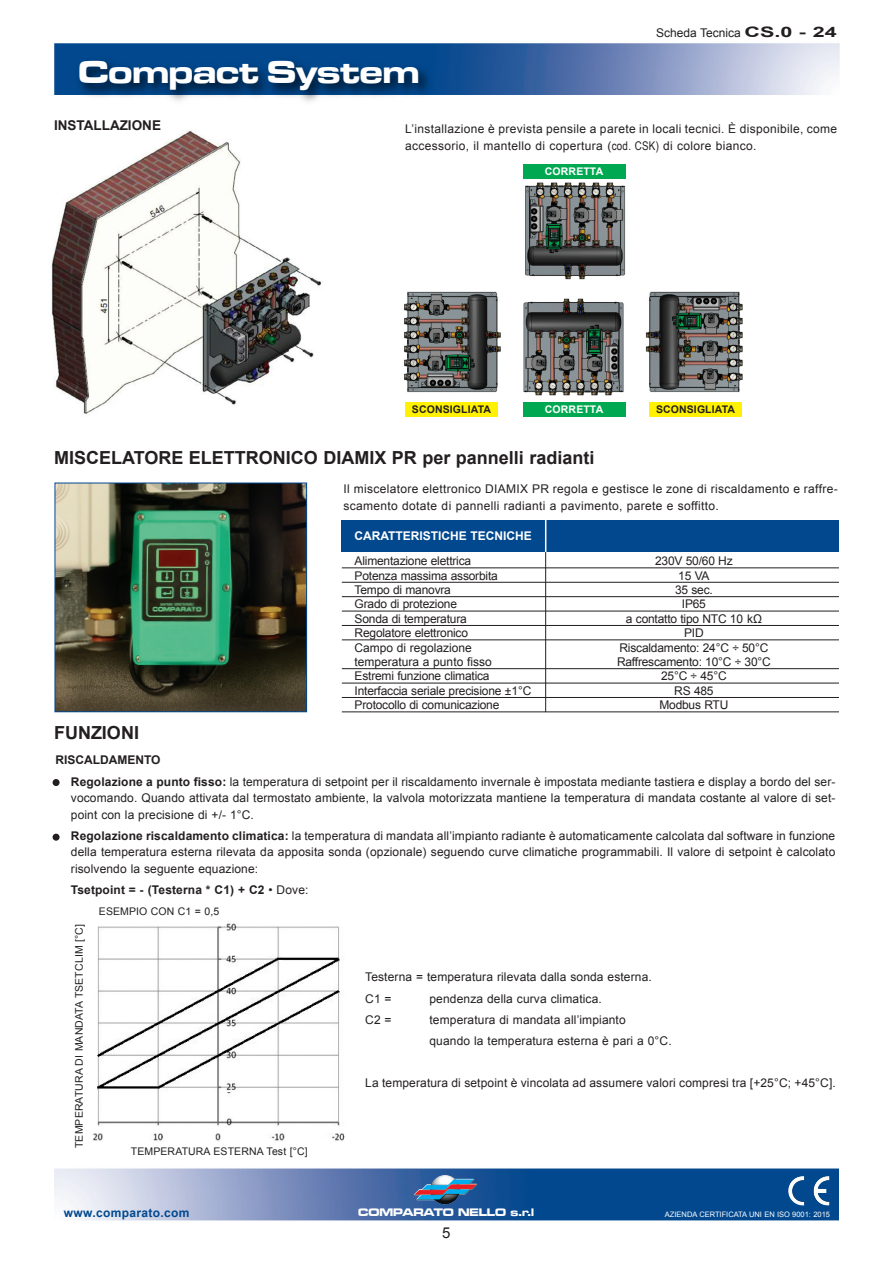
<style>
.page{position:relative;width:893px;height:1263px;background:#fff}
.page>*{position:absolute;margin:0;border:0;box-sizing:border-box;transform-origin:0 0}
.t1{font:33px "Microgramma D Bold Exte";color:#fff}
.t2{font:700 18px "Arial";color:#231f20}
.t3{font:15px "Arial";color:#231f20}
.t4{font:700 13.5px "Arial";color:#231f20}
.t5{font:12px/16.5px "Arial";letter-spacing:.01em;color:#231f20;text-align:justify}
.t6{font:12px "Arial";letter-spacing:-.015em;color:#231f20}
.t7{font:12px/16.5px "Arial";letter-spacing:.03em;color:#231f20}
.t8{font:700 12px "Arial";letter-spacing:.01em;color:#231f20}
.t9{font:700 12px "Arial";color:#fff}
.t10{font:700 12px "Arial";letter-spacing:.03em;color:#01488f}
.t11{font:11.25px "Microgramma D Bold Exte";color:#fff}
.t12{font:10.5px "Arial";letter-spacing:.01em;color:#231f20}
.t13{font:700 10.5px "Arial";letter-spacing:.01em;color:#231f20}
.t14{font:700 10.5px "Arial";letter-spacing:.01em;color:#fff}
.t15{font:7.5px "Arial";color:#fff}
.s1{font-weight:700;font-size:14.4px}
.s2{font-family:"Arial Narrow"}
.s3{font-weight:700}
.s4{font-weight:400}
</style>
<div class="page">
<img style="left:51px;top:146px;width:270px;height:268px">
<img style="left:54px;top:43px;width:786px;height:52px">
<img style="left:69px;top:47px;width:622px;height:99px">
<img style="left:54px;top:1168px;width:785px;height:53px">
<img style="left:414px;top:1175px;width:63px;height:29px">
<img style="left:813px;top:1176px;width:16px;height:23px">
<img style="left:404px;top:164px;width:339px;height:243px">
<div style="left:523px;top:164px;width:102px;height:14px;background:#00a852"></div>
<div style="left:523px;top:403px;width:102px;height:14px;background:#00a852"></div>
<div style="left:649px;top:403px;width:93px;height:14px;background:#fff101"></div>
<div style="left:405px;top:403px;width:93px;height:14px;background:#fff101"></div>
<hr style="left:545px;top:552px;width:1px;height:160px;background:#231f20">
<div style="left:342px;top:521px;width:497px;height:31px;background:#01488f"></div>
<hr style="left:545px;top:513px;width:1px;height:39px;background:#fff">
<hr style="left:342px;top:568px;width:497px;height:1px;background:#231f20">
<hr style="left:342px;top:582px;width:497px;height:1px;background:#231f20">
<hr style="left:342px;top:596px;width:497px;height:1px;background:#231f20">
<hr style="left:342px;top:611px;width:497px;height:1px;background:#231f20">
<hr style="left:342px;top:625px;width:497px;height:1px;background:#231f20">
<hr style="left:342px;top:640px;width:497px;height:1px;background:#231f20">
<hr style="left:342px;top:668px;width:497px;height:1px;background:#231f20">
<hr style="left:342px;top:683px;width:497px;height:1px;background:#231f20">
<hr style="left:342px;top:697px;width:497px;height:1px;background:#231f20">
<hr style="left:342px;top:712px;width:497px;height:1px;background:#231f20">
<img style="left:93px;top:923px;width:252px;height:218px">
<div style="left:53px;top:779px;width:7px;height:7px;background:#231f20;border-radius:50%"></div>
<div style="left:53px;top:834px;width:7px;height:7px;background:#231f20;border-radius:50%"></div>
<img style="left:57px;top:485px;width:248px;height:225px">
<div style="left:55px;top:483px;width:252px;height:229px;border:1px solid #01488f"></div>
<p class="t1" style="left:78px;top:53px;width:342px">Compact System</p>
<p class="t5" style="left:656px;top:24px;width:182px">Scheda Tecnica <span class="s1">CS.0 - 24</span></p>
<p class="t4" style="left:54px;top:117px;width:108px">INSTALLAZIONE</p>
<p class="t7" style="left:405px;top:121px;width:434px">L’installazione è prevista pensile a parete in locali tecnici. È disponibile, come accessorio, il mantello di copertura (<span class="s2">cod. CSK)</span> di colore bianco.</p>
<p class="t14" style="left:545px;top:165px;width:60px">CORRETTA</p>
<p class="t13" style="left:412px;top:404px;width:81px">SCONSIGLIATA</p>
<p class="t14" style="left:545px;top:404px;width:60px">CORRETTA</p>
<p class="t13" style="left:656px;top:404px;width:81px">SCONSIGLIATA</p>
<p class="t2" style="left:54px;top:448px;width:542px">MISCELATORE ELETTRONICO DIAMIX PR per pannelli radianti</p>
<p class="t7" style="left:344px;top:481px;width:496px">Il miscelatore elettronico DIAMIX PR regola e gestisce le zone di riscaldamento e raffre&shy;scamento dotate di pannelli radianti a pavimento, parete e soffitto.</p>
<p class="t2" style="left:54px;top:723px;width:86px">FUNZIONI</p>
<p class="t9" style="left:354px;top:529px;width:179px">CARATTERISTICHE TECNICHE</p>
<p class="t6" style="left:355px;top:554px;width:118px">Alimentazione elettrica</p>
<p class="t6" style="left:655px;top:554px;width:79px">230V 50/60 Hz</p>
<p class="t6" style="left:355px;top:569px;width:145px">Potenza massima assorbita</p>
<p class="t5" style="left:678px;top:567px;width:33px">15 VA</p>
<p class="t6" style="left:355px;top:583px;width:98px">Tempo di manovra</p>
<p class="t5" style="left:675px;top:581px;width:39px">35 sec.</p>
<p class="t6" style="left:355px;top:597px;width:104px">Grado di protezione</p>
<p class="t5" style="left:682px;top:596px;width:26px">IP65</p>
<p class="t6" style="left:355px;top:612px;width:114px">Sonda di temperatura</p>
<p class="t6" style="left:626px;top:612px;width:138px">a contatto tipo NTC 10 kΩ</p>
<p class="t6" style="left:355px;top:626px;width:115px">Regolatore elettronico</p>
<p class="t5" style="left:684px;top:625px;width:21px">PID</p>
<p class="t5" style="left:355px;top:639px;width:119px">Campo di regolazione</p>
<p class="t6" style="left:619px;top:641px;width:150px">Riscaldamento: 24°C ÷ 50°C</p>
<p class="t5" style="left:355px;top:653px;width:139px">temperatura a punto fisso</p>
<p class="t6" style="left:617px;top:655px;width:155px">Raffrescamento: 10°C ÷ 30°C</p>
<p class="t6" style="left:355px;top:669px;width:137px">Estremi funzione climatica</p>
<p class="t5" style="left:661px;top:668px;width:67px">25°C ÷ 45°C</p>
<p class="t6" style="left:355px;top:684px;width:178px">Interfaccia seriale precisione ±1°C</p>
<p class="t5" style="left:674px;top:682px;width:41px">RS 485</p>
<p class="t6" style="left:355px;top:698px;width:146px">Protocollo di comunicazione</p>
<p class="t6" style="left:659px;top:698px;width:70px">Modbus RTU</p>
<p class="t8" style="left:55px;top:753px;width:107px">RISCALDAMENTO</p>
<p class="t5" style="left:71px;top:773px;width:766px"><span class="s3">Regolazione a punto fisso:</span> la temperatura di setpoint per il riscaldamento invernale è impostata mediante tastiera e display a bordo del ser&shy;vocomando. Quando attivata dal termostato ambiente, la valvola motorizzata mantiene la temperatura di mandata costante al valore di set&shy;point con la precisione di +/- 1°C.</p>
<p class="t5" style="left:71px;top:827px;width:766px"><span class="s3">Regolazione riscaldamento climatica:</span> la temperatura di mandata all’impianto radiante è automaticamente calcolata dal software in funzione della temperatura esterna rilevata da apposita sonda (opzionale) seguendo curve climatiche programmabili. Il valore di setpoint è calcolato risolvendo la seguente equazione:</p>
<p class="t8" style="left:71px;top:883px;width:239px">Tsetpoint = - (Testerna * C1) + C2 <span class="s4">• Dove:</span></p>
<p class="t12" style="left:73px;top:1148px;width:225px;rotate:-90deg">TEMPERATURA DI MANDATA TSETCLIM [°C]</p>
<p class="t12" style="left:99px;top:905px;width:122px">ESEMPIO CON C1 = 0,5</p>
<p class="t12" style="left:131px;top:1146px;width:178px">TEMPERATURA ESTERNA Test [°C]</p>
<p class="t5" style="left:365px;top:969px;width:288px">Testerna = temperatura rilevata dalla sonda esterna.</p>
<p class="t5" style="left:365px;top:990px;width:28px">C1 =</p>
<p class="t5" style="left:429px;top:990px;width:174px">pendenza della curva climatica.</p>
<p class="t5" style="left:365px;top:1011px;width:28px">C2 =</p>
<p class="t5" style="left:429px;top:1011px;width:198px">temperatura di mandata all’impianto</p>
<p class="t5" style="left:429px;top:1032px;width:244px">quando la temperatura esterna è pari a 0°C.</p>
<p class="t5" style="left:365px;top:1075px;width:472px">La temperatura di setpoint è vincolata ad assumere valori compresi tra [+25°C; +45°C].</p>
<p class="t10" style="left:64px;top:1206px;width:127px">www.comparato.com</p>
<p class="t11" style="left:358px;top:1206px;width:178px">COMPARATO NELLO s.r.l</p>
<p class="t15" style="left:665px;top:1210px;width:167px">AZIENDA CERTIFICATA UNI EN ISO 9001: 2015</p>
<p class="t3" style="left:442px;top:1224px;width:10px">5</p>
</div>
